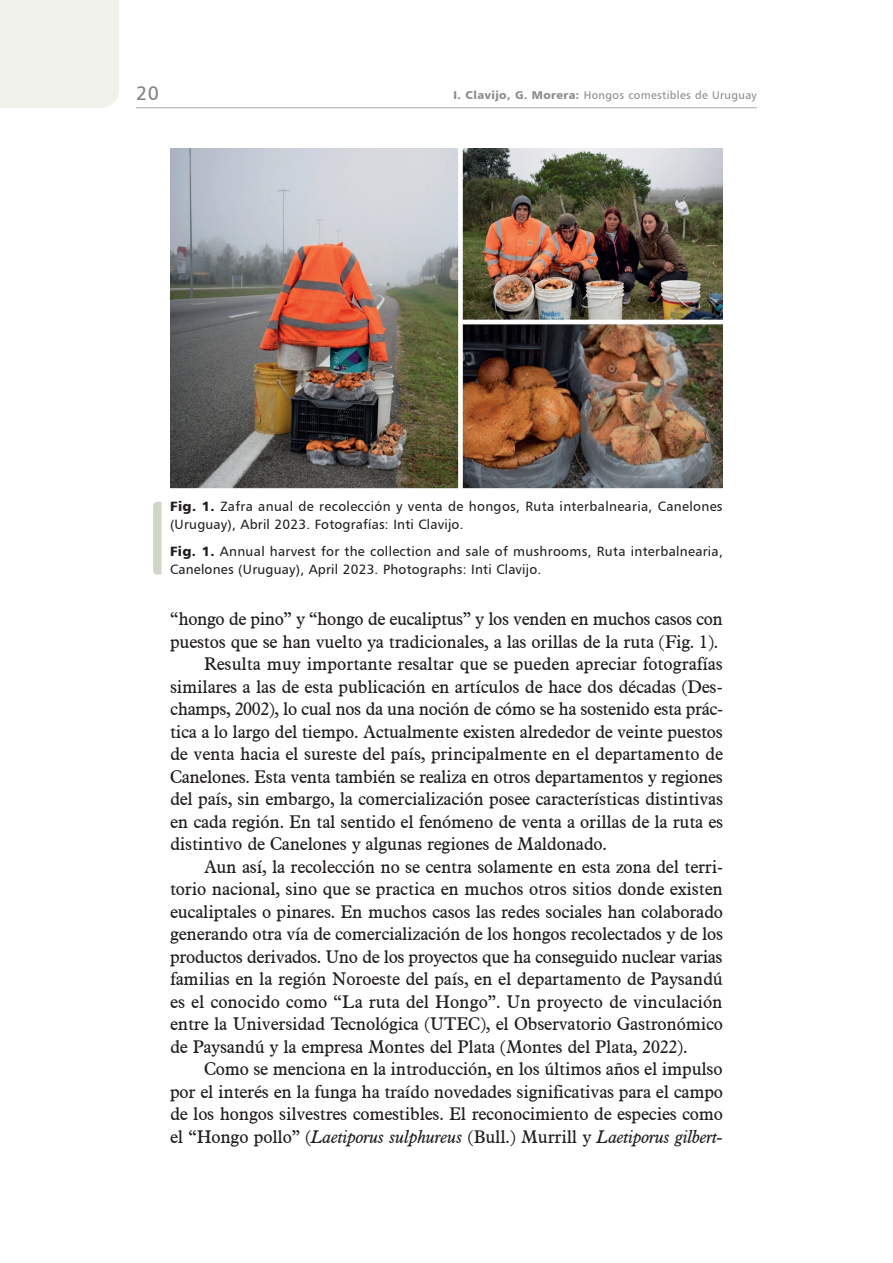
<style>
.page{position:relative;width:893px;height:1263px;background:#fff}
.page>*{position:absolute;margin:0;border:0;box-sizing:border-box;transform-origin:0 0}
.t1{font:19.5px "Humanist 777 BT Roman B";color:#808285}
.t2{font:18px "Aldine 721 BT";letter-spacing:-.01em;color:#231f20}
.t3{font:italic 18px "Aldine 721 BT";letter-spacing:-.01em;color:#231f20}
.t4{font:13.5px/18px "Humanist 777 BT Roman B";letter-spacing:.025em;color:#231f20}
.t5{font:11.25px "Humanist 777 BT Roman B";letter-spacing:.03em;color:#8a8c8f}
.s1{font-family:"Humanist 777 BT Black B"}
.s2{font-style:normal}
</style>
<div class="page">
<hr style="left:136px;top:107px;width:621px;height:1px;background:#a8a9ad">
<div style="left:0;top:0;width:119px;height:108px;background:#f1f1eb"></div>
<img style="left:170px;top:149px;width:553px;height:340px">
<svg style="left:153px;top:502px;width:9px;height:73px"></svg>
<p class="t1" style="left:136px;top:81px;width:24px">20</p>
<p class="t5" style="left:454px;top:88px;width:305px"><span class="s1">I. Clavijo, G. Morera:</span> Hongos comestibles de Uruguay</p>
<p class="t4" style="left:170px;top:497px;width:554px"><span class="s1">Fig. 1.</span> Zafra anual de recolección y venta de hongos, Ruta interbalnearia, Canelones (Uruguay), Abril 2023. Fotografías: Inti Clavijo.</p>
<p class="t4" style="left:170px;top:542px;width:554px"><span class="s1">Fig. 1.</span> Annual harvest for the collection and sale of mushrooms, Ruta interbalnearia,<br>Canelones (Uruguay), April 2023. Photographs: Inti Clavijo.</p>
<p class="t2" style="left:170px;top:608px;width:554px">“hongo de pino” y “hongo de eucaliptus” y los venden en muchos casos con</p>
<p class="t2" style="left:170px;top:630px;width:550px">puestos que se han vuelto ya tradicionales, a las orillas de la ruta (Fig. 1).</p>
<p class="t2" style="left:204px;top:653px;width:520px">Resulta muy importante resaltar que se pueden apreciar fotografías</p>
<p class="t2" style="left:170px;top:675px;width:554px">similares a las de esta publicación en artículos de hace dos décadas (Des-</p>
<p class="t2" style="left:170px;top:698px;width:554px">champs, 2002), lo cual nos da una noción de cómo se ha sostenido esta prác-</p>
<p class="t2" style="left:170px;top:720px;width:554px">tica a lo largo del tiempo. Actualmente existen alrededor de veinte puestos</p>
<p class="t2" style="left:170px;top:743px;width:554px">de venta hacia el sureste del país, principalmente en el departamento de</p>
<p class="t2" style="left:170px;top:765px;width:554px">Canelones. Esta venta también se realiza en otros departamentos y regiones</p>
<p class="t2" style="left:170px;top:788px;width:554px">del país, sin embargo, la comercialización posee características distintivas</p>
<p class="t2" style="left:170px;top:810px;width:554px">en cada región. En tal sentido el fenómeno de venta a orillas de la ruta es</p>
<p class="t2" style="left:170px;top:833px;width:438px">distintivo de Canelones y algunas regiones de Maldonado.</p>
<p class="t2" style="left:204px;top:855px;width:520px">Aun así, la recolección no se centra solamente en esta zona del terri-</p>
<p class="t2" style="left:170px;top:878px;width:554px">torio nacional, sino que se practica en muchos otros sitios donde existen</p>
<p class="t2" style="left:170px;top:900px;width:554px">eucaliptales o pinares. En muchos casos las redes sociales han colaborado</p>
<p class="t2" style="left:170px;top:923px;width:554px">generando otra vía de comercialización de los hongos recolectados y de los</p>
<p class="t2" style="left:170px;top:945px;width:554px">productos derivados. Uno de los proyectos que ha conseguido nuclear varias</p>
<p class="t2" style="left:170px;top:968px;width:554px">familias en la región Noroeste del país, en el departamento de Paysandú</p>
<p class="t2" style="left:170px;top:990px;width:554px">es el conocido como “La ruta del Hongo”. Un proyecto de vinculación</p>
<p class="t2" style="left:170px;top:1013px;width:554px">entre la Universidad Tecnológica (UTEC), el Observatorio Gastronómico</p>
<p class="t2" style="left:170px;top:1035px;width:519px">de Paysandú y la empresa Montes del Plata (Montes del Plata, 2022).</p>
<p class="t2" style="left:204px;top:1058px;width:520px">Como se menciona en la introducción, en los últimos años el impulso</p>
<p class="t2" style="left:170px;top:1080px;width:554px">por el interés en la funga ha traído novedades significativas para el campo</p>
<p class="t2" style="left:170px;top:1103px;width:554px">de los hongos silvestres comestibles. El reconocimiento de especies como</p>
<p class="t3" style="left:170px;top:1125px;width:555px"><span class="s2">el “Hongo pollo” (</span>Laetiporus sulphureus <span class="s2">(Bull.) Murrill y</span> Laetiporus gilbert-</p>
</div>
